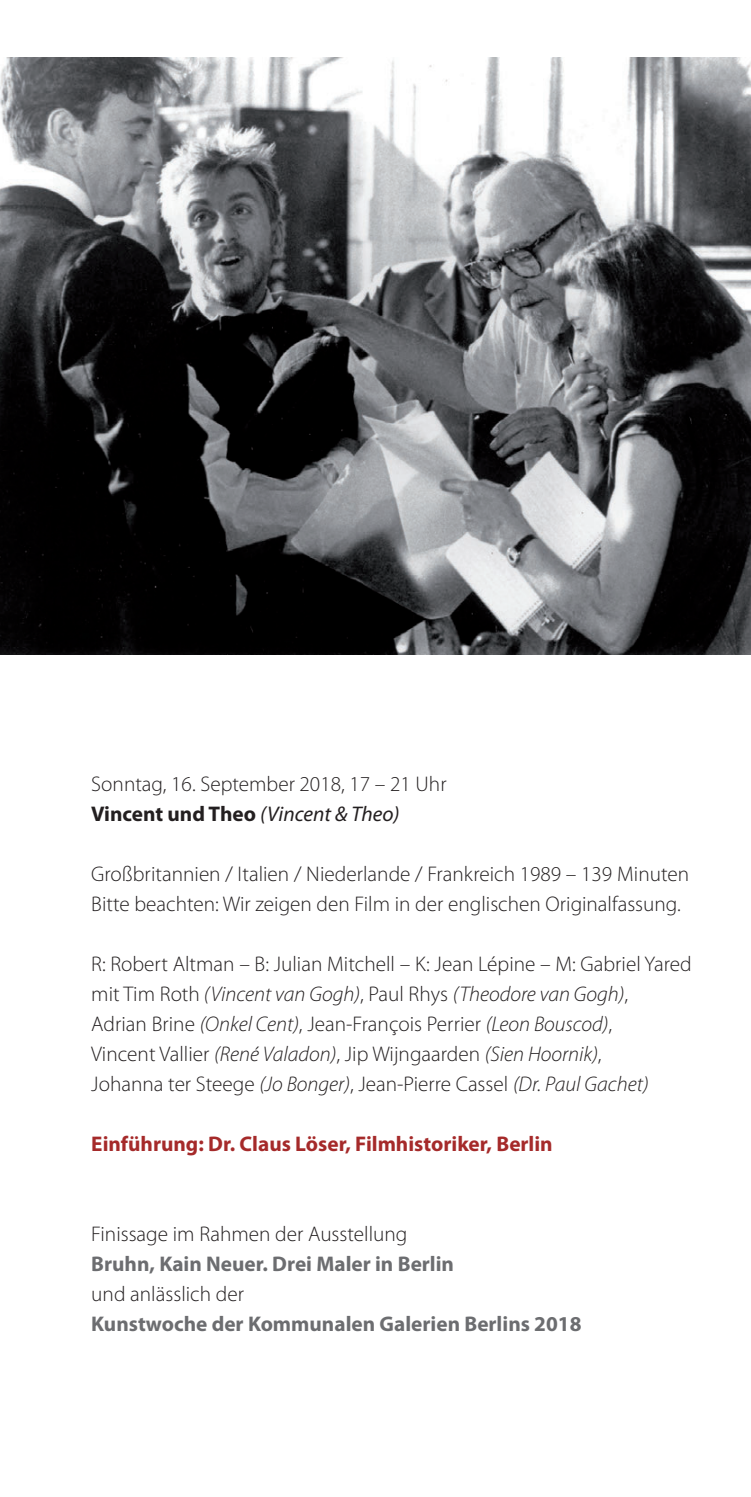
<style>
.page{position:relative;width:751px;height:1497px;background:#fff}
.page>*{position:absolute;margin:0;border:0;box-sizing:border-box;transform-origin:0 0}
.t1{font:300 21.25px/30px "Myriad Pro";color:#231f20}
.t2{font:700 21.25px "Myriad Pro";color:#6c6d70}
.t3{font:700 21.25px "Myriad Pro";color:#a52a2a}
.t4{font:700 21.25px "Myriad Pro";color:#231f20}
.s1{font-weight:400;font-style:italic}
.s2{font-style:italic}
</style>
<div class="page">
<img style="left:0;top:57px;width:750px;height:597px">
<p class="t1" style="left:91px;top:768px;width:356px">Sonntag, 16. September 2018, 17 – 21 Uhr</p>
<p class="t4" style="left:91px;top:799px;width:310px">Vincent und Theo <span class="s1">(Vincent &amp; Theo)</span></p>
<p class="t1" style="left:91px;top:858px;width:599px">Großbritannien / Italien / Niederlande / Frankreich 1989 – 139 Minuten<br>Bitte beachten: Wir zeigen den Film in der englischen Originalfassung.</p>
<p class="t1" style="left:91px;top:948px;width:601px">R: Robert Altman – B: Julian Mitchell – K: Jean Lépine – M: Gabriel Yared mit Tim Roth <span class="s2">(Vincent van Gogh)</span>, Paul Rhys <span class="s2">(Theodore van Gogh)</span>,</p>
<p class="t1" style="left:91px;top:1008px;width:522px">Adrian Brine <span class="s2">(Onkel Cent)</span>, Jean-François Perrier <span class="s2">(Leon Bouscod)</span>,</p>
<p class="t1" style="left:91px;top:1038px;width:511px">Vincent Vallier <span class="s2">(René Valadon)</span>, Jip Wijngaarden <span class="s2">(Sien Hoornik)</span>,</p>
<p class="t1" style="left:91px;top:1068px;width:558px">Johanna ter Steege <span class="s2">(Jo Bonger)</span>, Jean-Pierre Cassel <span class="s2">(Dr. Paul Gachet)</span></p>
<p class="t3" style="left:91px;top:1129px;width:462px">Einführung: Dr. Claus Löser, Filmhistoriker, Berlin</p>
<p class="t1" style="left:91px;top:1218px;width:317px">Finissage im Rahmen der Ausstellung</p>
<p class="t2" style="left:91px;top:1249px;width:364px">Bruhn, Kain Neuer. Drei Maler in Berlin</p>
<p class="t1" style="left:91px;top:1278px;width:154px">und anlässlich der</p>
<p class="t2" style="left:91px;top:1309px;width:491px">Kunstwoche der Kommunalen Galerien Berlins 2018</p>
</div>
